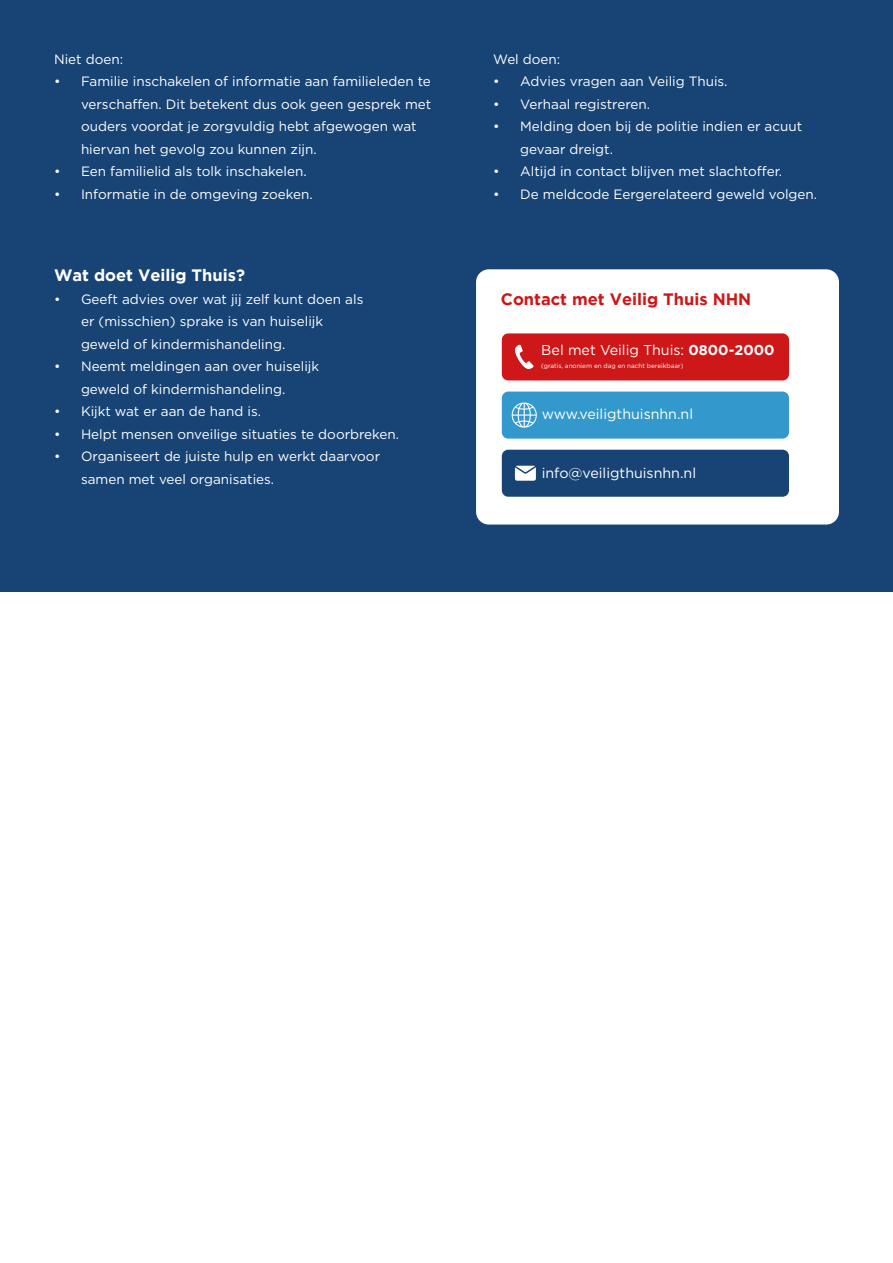
<style>
.page{position:relative;width:893px;height:1263px;background:#fff}
.page>*{position:absolute;margin:0;border:0;box-sizing:border-box;transform-origin:0 0}
.t1{font:700 16.5px "Gotham";color:#cd1719}
.t2{font:700 16.5px "Gotham";color:#fff}
.t3{font:14.25px "Gotham";color:#fff}
.t4{font:13.5px/22.5px "Gotham";color:#fff}
.t5{font:6.3px "Gotham";color:#fff}
.s1{font-weight:700}
</style>
<div class="page">
<div style="left:0;top:0;width:893px;height:591px;background:#184475"></div>
<div style="left:476px;top:269px;width:363px;height:255px;background:#fff;border-radius:13px"></div>
<div style="left:502px;top:333px;width:287px;height:47px;background:#cd1719;border-radius:6px"></div>
<svg style="left:515px;top:345px;width:19px;height:24px"></svg>
<div style="left:502px;top:392px;width:287px;height:47px;background:#39c;border-radius:6px"></div>
<div style="left:502px;top:450px;width:287px;height:47px;background:#184475;border-radius:6px"></div>
<svg style="left:515px;top:466px;width:21px;height:15px"></svg>
<svg style="left:512px;top:402px;width:25px;height:26px"></svg>
<p class="t4" style="left:54px;top:48px;width:71px">Niet doen:</p>
<p class="t4" style="left:81px;top:70px;width:352px;text-indent:-27px">• Familie inschakelen of informatie aan familieleden te verschaffen. Dit betekent dus ook geen gesprek met ouders voordat je zorgvuldig hebt afgewogen wat hiervan het gevolg zou kunnen zijn.</p>
<p class="t4" style="left:54px;top:160px;width:254px">• Een familielid als tolk inschakelen.</p>
<p class="t4" style="left:54px;top:183px;width:260px">• Informatie in de omgeving zoeken.</p>
<p class="t2" style="left:54px;top:266px;width:193px">Wat doet Veilig Thuis?</p>
<p class="t4" style="left:81px;top:288px;width:284px;text-indent:-27px">• Geeft advies over wat jij zelf kunt doen als er (misschien) sprake is van huiselijk geweld of kindermishandeling.</p>
<p class="t4" style="left:54px;top:355px;width:267px;text-align:center">• Neemt meldingen aan over huiselijk geweld of kindermishandeling.</p>
<p class="t4" style="left:54px;top:400px;width:209px">• Kijkt wat er aan de hand is.</p>
<p class="t4" style="left:54px;top:423px;width:347px">• Helpt mensen onveilige situaties te doorbreken.</p>
<p class="t4" style="left:81px;top:445px;width:301px;text-indent:-27px">• Organiseert de juiste hulp en werkt daarvoor samen met veel organisaties.</p>
<p class="t4" style="left:493px;top:48px;width:69px">Wel doen:</p>
<p class="t4" style="left:493px;top:70px;width:236px">• Advies vragen aan Veilig Thuis.</p>
<p class="t4" style="left:493px;top:93px;width:158px">• Verhaal registreren.</p>
<p class="t4" style="left:520px;top:115px;width:283px;text-indent:-27px">• Melding doen bij de politie indien er acuut gevaar dreigt.</p>
<p class="t4" style="left:493px;top:160px;width:290px">• Altijd in contact blijven met slachtoffer.</p>
<p class="t4" style="left:493px;top:183px;width:325px">• De meldcode Eergerelateerd geweld volgen.</p>
<p class="t1" style="left:501px;top:290px;width:252px">Contact met Veilig Thuis NHN</p>
<p class="t3" style="left:541px;top:342px;width:235px">Bel met Veilig Thuis: <span class="s1">0800-2000</span></p>
<p class="t5" style="left:541px;top:363px;width:144px">(gratis, anoniem en dag en nacht bereikbaar)</p>
<p class="t3" style="left:542px;top:406px;width:153px">www.veiligthuisnhn.nl</p>
<p class="t3" style="left:542px;top:465px;width:156px">info@veiligthuisnhn.nl</p>
</div>
